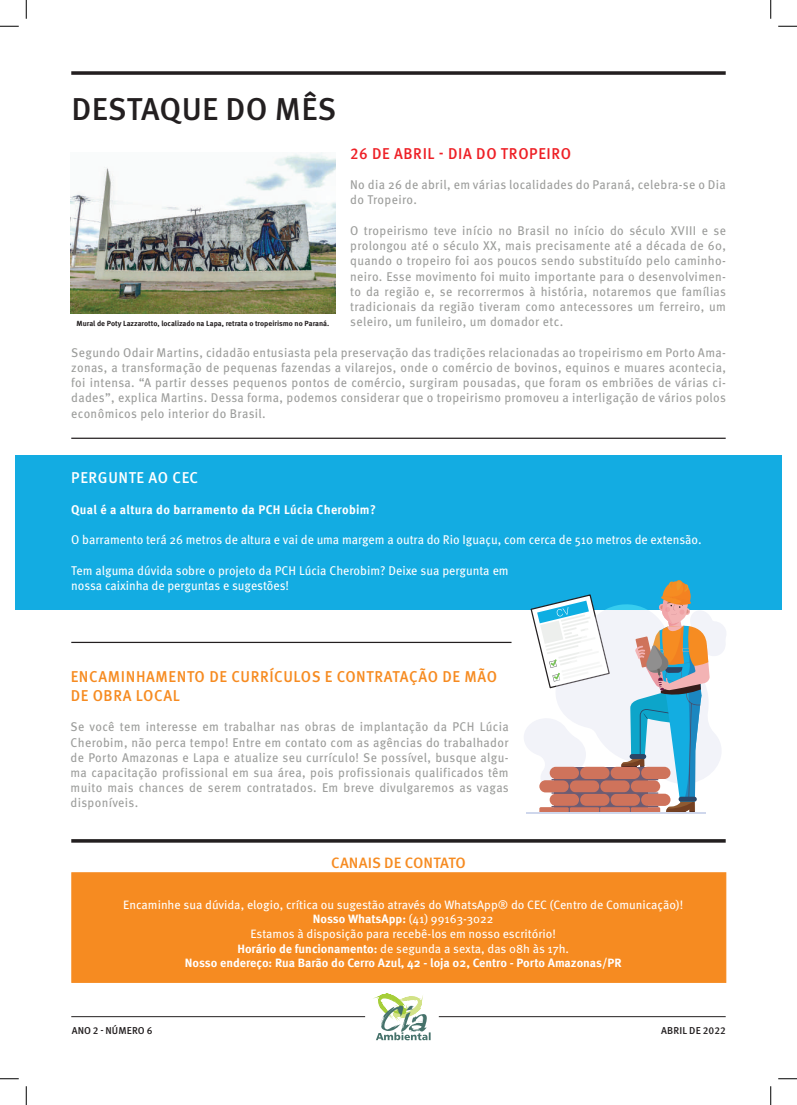
<style>
.page{position:relative;width:797px;height:1105px;background:#fff}
.page>*{position:absolute;margin:0;border:0;box-sizing:border-box;transform-origin:0 0}
.t1{font:500 31.62px "Meta Pro";letter-spacing:.005em;color:#231f20}
.t2{font:500 15.75px/18.9px "Meta Pro";letter-spacing:.04em;color:#f68b21;scale:.96 1}
.t3{font:500 15.75px "Meta Pro";letter-spacing:.04em;color:#ee2026;scale:.96 1}
.t4{font:500 15.75px "Meta Pro";letter-spacing:.04em;color:#fff;scale:.96 1}
.t5{font:500 15px "Meta Pro";letter-spacing:.01em;color:#f68b21}
.t6{font:12.62px/15.2px "Meta Pro";letter-spacing:.03em;color:#9c9d9b;text-align:justify;scale:.96 1}
.t7{font:12.62px/15.2px "Meta Pro";letter-spacing:-.005em;color:#fff;scale:.96 1}
.t8{font:700 12.62px "Meta Pro";letter-spacing:.025em;color:#fff;scale:.96 1}
.t9{font:12.12px/14.5px "Meta Pro";color:#fff;text-align:center}
.t10{font:500 10px "Meta Pro";letter-spacing:.01em;color:#231f20}
.t11{font:700 7.5px "Meta Pro";color:#231f20}
.s1{font-weight:700}
</style>
<div class="page">
<div style="left:15px;top:455px;width:767px;height:155px;background:#13ace2"></div>
<div style="left:71px;top:872px;width:655px;height:111px;background:#f68b21;border:1px solid #f68b21"></div>
<hr style="left:439px;top:1016px;width:286px;height:1px;background:#231f20">
<svg style="left:524px;top:580px;width:202px;height:233px"></svg>
<svg style="left:376px;top:993px;width:54px;height:47px"></svg>
<hr style="left:71px;top:1016px;width:294px;height:1px;background:#231f20">
<svg style="left:71px;top:71px;width:654px;height:4px;background:#3b3838"></svg>
<svg style="left:71px;top:839px;width:654px;height:4px;background:#3b3838"></svg>
<hr style="left:71px;top:438px;width:654px;height:1px;background:#231f20">
<hr style="left:71px;top:642px;width:440px;height:1px;background:#231f20">
<img style="left:71px;top:152px;width:264px;height:162px">
<svg style="left:0;top:25px;width:19px;height:2px"></svg>
<svg style="left:778px;top:25px;width:19px;height:2px"></svg>
<svg style="left:0;top:1078px;width:19px;height:1px"></svg>
<svg style="left:778px;top:1078px;width:19px;height:1px"></svg>
<svg style="left:25px;top:0;width:2px;height:19px"></svg>
<svg style="left:25px;top:1086px;width:2px;height:19px"></svg>
<svg style="left:770px;top:0;width:1px;height:19px"></svg>
<svg style="left:770px;top:1086px;width:1px;height:19px"></svg>
<h1 class="t1" style="left:71px;top:84px;width:266px">DESTAQUE DO MÊS</h1>
<p class="t3" style="left:350px;top:141px;width:232px">26 DE ABRIL - DIA DO TROPEIRO</p>
<p class="t6" style="left:350px;top:176px;width:393px">No dia 26 de abril, em várias localidades do Paraná, celebra-se o Dia do Tropeiro.</p>
<p class="t6" style="left:350px;top:222px;width:393px">O tropeirismo teve início no Brasil no início do século XVIII e se prolongou até o século XX, mais precisamente até a década de 60, quando o tropeiro foi aos poucos sendo substituído pelo caminho&shy;neiro. Esse movimento foi muito importante para o desenvolvimen&shy;to da região e, se recorrermos à história, notaremos que famílias tradicionais da região tiveram como antecessores um ferreiro, um seleiro, um funileiro, um domador etc.</p>
<p class="t6" style="left:71px;top:344px;width:683px">Segundo Odair Martins, cidadão entusiasta pela preservação das tradições relacionadas ao tropeirismo em Porto Ama&shy;zonas, a transformação de pequenas fazendas a vilarejos, onde o comércio de bovinos, equinos e muares acontecia, foi intensa. “A partir desses pequenos pontos de comércio, surgiram pousadas, que foram os embriões de várias ci&shy;dades”, explica Martins. Dessa forma, podemos considerar que o tropeirismo promoveu a interligação de vários polos econômicos pelo interior do Brasil.</p>
<p class="t11" style="left:76px;top:317px;width:254px">Mural de Poty Lazzarotto, localizado na Lapa, retrata o tropeirismo no Paraná.</p>
<p class="t4" style="left:71px;top:466px;width:134px">PERGUNTE AO CEC</p>
<p class="t8" style="left:71px;top:499px;width:319px">Qual é a altura do barramento da PCH Lúcia Cherobim?</p>
<p class="t7" style="left:71px;top:531px;width:658px">O barramento terá 26 metros de altura e vai de uma margem a outra do Rio Iguaçu, com cerca de 510 metros de extensão.</p>
<p class="t7" style="left:71px;top:562px;width:457px">Tem alguma dúvida sobre o projeto da PCH Lúcia Cherobim? Deixe sua pergunta em nossa caixinha de perguntas e sugestões!</p>
<p class="t2" style="left:71px;top:666px;width:445px">ENCAMINHAMENTO DE CURRÍCULOS E CONTRATAÇÃO DE MÃO<br>DE OBRA LOCAL</p>
<p class="t6" style="left:71px;top:718px;width:458px">Se você tem interesse em trabalhar nas obras de implantação da PCH Lúcia Cherobim, não perca tempo! Entre em contato com as agências do trabalhador de Porto Amazonas e Lapa e atualize seu currículo! Se possível, busque algu&shy;ma capacitação profissional em sua área, pois profissionais qualificados têm muito mais chances de serem contratados. Em breve divulgaremos as vagas disponíveis.</p>
<p class="t5" style="left:331px;top:851px;width:136px">CANAIS DE CONTATO</p>
<p class="t9" style="left:123px;top:896px;width:561px">Encaminhe sua dúvida, elogio, crítica ou sugestão através do WhatsApp® do CEC (Centro de Comunicação)!<br><span class="s1">Nosso WhatsApp:</span> (41) 99163-3022<br>Estamos à disposição para recebê-los em nosso escritório!<br><span class="s1">Horário de funcionamento:</span> de segunda a sexta, das 08h às 17h.<br><span class="s1">Nosso endereço: Rua Barão do Cerro Azul, 42 - loja 02, Centro - Porto Amazonas/PR</span></p>
<p class="t10" style="left:72px;top:1022px;width:82px">ANO 2 - NÚMERO 6</p>
<p class="t10" style="left:661px;top:1022px;width:66px">ABRIL DE 2022</p>
</div>
